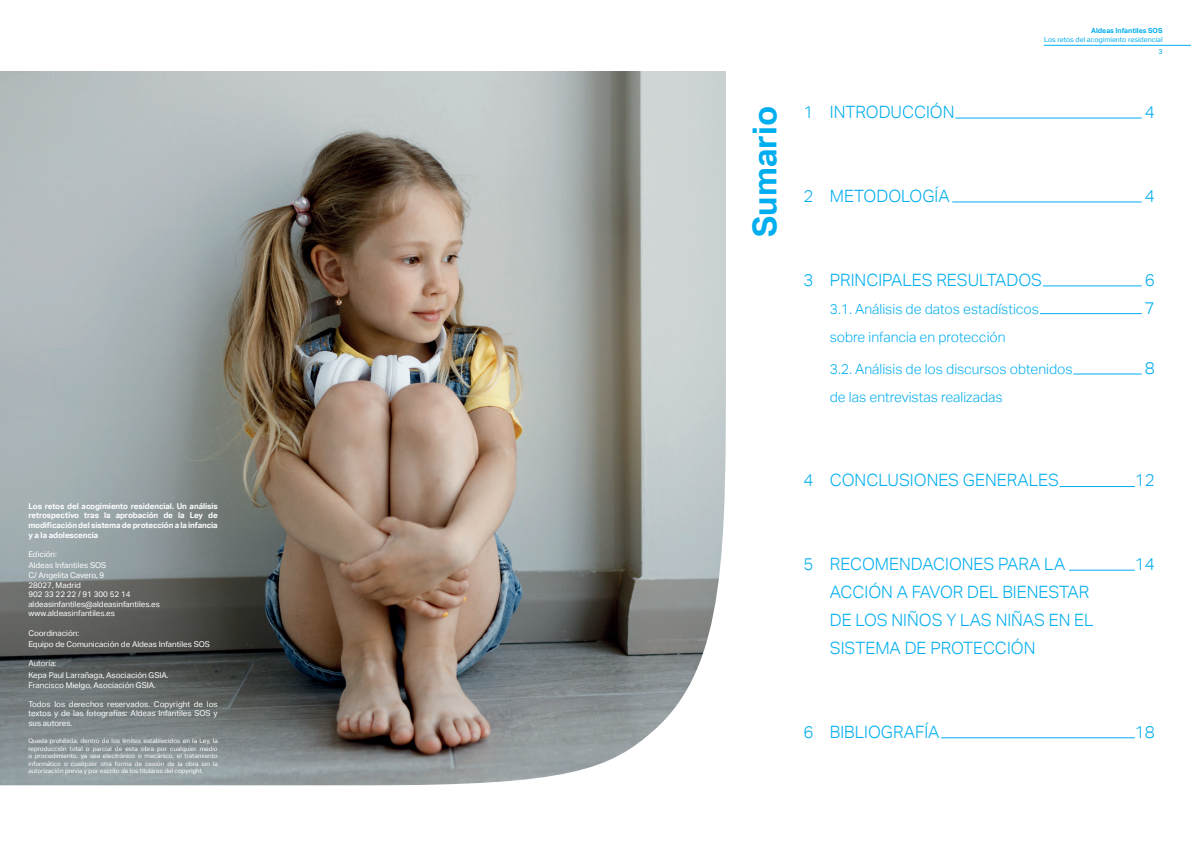
<style>
.page{position:relative;width:1191px;height:842px;background:#fff}
.page>*{position:absolute;margin:0;border:0;box-sizing:border-box;transform-origin:0 0}
.t1{font:700 33px "Aktiv Grotesk";color:#00aeef}
.t2{font:300 17px/28px "Aktiv Grotesk";color:#00aeef}
.t3{font:300 14px/28px "Aktiv Grotesk";color:#00aeef}
.t4{font:8px/9.6px "Aktiv Grotesk";color:#fff}
.t5{font:700 8px/9.6px "Aktiv Grotesk";letter-spacing:-.01em;color:#fff;text-align:justify}
.t6{font:7px/12.6px "Aktiv Grotesk";color:#00aeef;text-align:right}
.t7{font:700 7px "Aktiv Grotesk";color:#00aeef}
.t8{font:6.3px/7.6px "Aktiv Grotesk";color:#fff;text-align:justify}
</style>
<div class="page">
<hr style="left:1043px;top:45px;width:148px;height:1px;background:#00aeef">
<img style="left:0;top:71px;width:726px;height:714px">
<hr style="left:955px;top:118px;width:186px;height:1px;background:#00aeef">
<hr style="left:952px;top:202px;width:189px;height:1px;background:#00aeef">
<hr style="left:1043px;top:286px;width:98px;height:1px;background:#00aeef">
<hr style="left:1039px;top:313px;width:102px;height:1px;background:#00aeef">
<hr style="left:1073px;top:374px;width:68px;height:1px;background:#00aeef">
<hr style="left:1059px;top:486px;width:75px;height:1px;background:#00aeef">
<hr style="left:1069px;top:570px;width:65px;height:1px;background:#00aeef">
<hr style="left:941px;top:737px;width:193px;height:1px;background:#00aeef">
<p class="t5" style="left:28px;top:501px;width:191px">Los retos del acogimiento residencial. Un análisis retrospectivo tras la aprobación de la Ley de modificación del sistema de protección a la infancia y a la adolescencia</p>
<p class="t4" style="left:28px;top:548px;width:79px;line-height:11.6px">Edición:<br>Aldeas Infantiles SOS</p>
<p class="t4" style="left:28px;top:570px;width:133px">C/ Angelita Cavero, 9<br>28027, Madrid<br>902 33 22 22 / 91 300 52 14 aldeasinfantiles@aldeasinfantiles.es www.aldeasinfantiles.es</p>
<p class="t4" style="left:28px;top:627px;width:183px;line-height:11.6px">Coordinación:<br>Equipo de Comunicación de Aldeas Infantiles SOS</p>
<p class="t4" style="left:28px;top:658px;width:142px;line-height:11.6px">Autoría:<br>Kepa Paul Larrañaga, Asociación GSIA.</p>
<p class="t4" style="left:28px;top:680px;width:129px">Francisco Mielgo, Asociación GSIA.</p>
<p class="t4" style="left:28px;top:699px;width:191px;text-align:justify">Todos los derechos reservados. Copyright de los textos y de las fotografías: Aldeas Infantiles SOS y sus autores.</p>
<p class="t8" style="left:28px;top:737px;width:191px">Queda prohibida, dentro de los límites establecidos en la Ley, la reproducción total o parcial de esta obra por cualquier medio o procedimiento, ya sea electrónico o mecánico, el tratamiento informático o cualquier otra forma de cesión de la obra sin la autorización previa y por escrito de los titulares del copyright.</p>
<p class="t7" style="left:1091px;top:27px;width:73px">Aldeas Infantiles SOS</p>
<p class="t6" style="left:1044px;top:33px;width:120px">Los retos del acogimiento residencial<br>3</p>
<h1 class="t1" style="left:745px;top:237px;width:132px;rotate:-90deg">Sumario</h1>
<h2 class="t2" style="left:830px;top:98px;width:126px">INTRODUCCIÓN</h2>
<h2 class="t2" style="left:803px;top:98px;width:12px">1</h2>
<h2 class="t2" style="left:830px;top:182px;width:121px">METODOLOGÍA</h2>
<h2 class="t2" style="left:803px;top:182px;width:12px">2</h2>
<h2 class="t2" style="left:1145px;top:98px;width:12px">4</h2>
<h2 class="t2" style="left:1145px;top:182px;width:12px">4</h2>
<h2 class="t2" style="left:803px;top:266px;width:12px">3</h2>
<h2 class="t2" style="left:830px;top:266px;width:214px">PRINCIPALES RESULTADOS</h2>
<h3 class="t3" style="left:830px;top:295px;width:211px">3.1. Análisis de datos estadísticos sobre infancia en protección</h3>
<h3 class="t3" style="left:830px;top:355px;width:244px">3.2. Análisis de los discursos obtenidos de las entrevistas realizadas</h3>
<h2 class="t2" style="left:1145px;top:266px;width:12px">6<br>7</h2>
<h2 class="t2" style="left:1145px;top:354px;width:12px">8</h2>
<h2 class="t2" style="left:803px;top:466px;width:12px">4</h2>
<h2 class="t2" style="left:830px;top:466px;width:230px">CONCLUSIONES GENERALES</h2>
<h2 class="t2" style="left:1134px;top:466px;width:22px">12</h2>
<h2 class="t2" style="left:803px;top:550px;width:12px">5</h2>
<h2 class="t2" style="left:830px;top:550px;width:265px">RECOMENDACIONES PARA LA<br>ACCIÓN A FAVOR DEL BIENESTAR<br>DE LOS NIÑOS Y LAS NIÑAS EN EL<br>SISTEMA DE PROTECCIÓN</h2>
<h2 class="t2" style="left:1134px;top:550px;width:22px">14</h2>
<h2 class="t2" style="left:803px;top:718px;width:12px">6</h2>
<h2 class="t2" style="left:830px;top:718px;width:111px">BIBLIOGRAFÍA</h2>
<h2 class="t2" style="left:1134px;top:718px;width:22px">18</h2>
</div>
